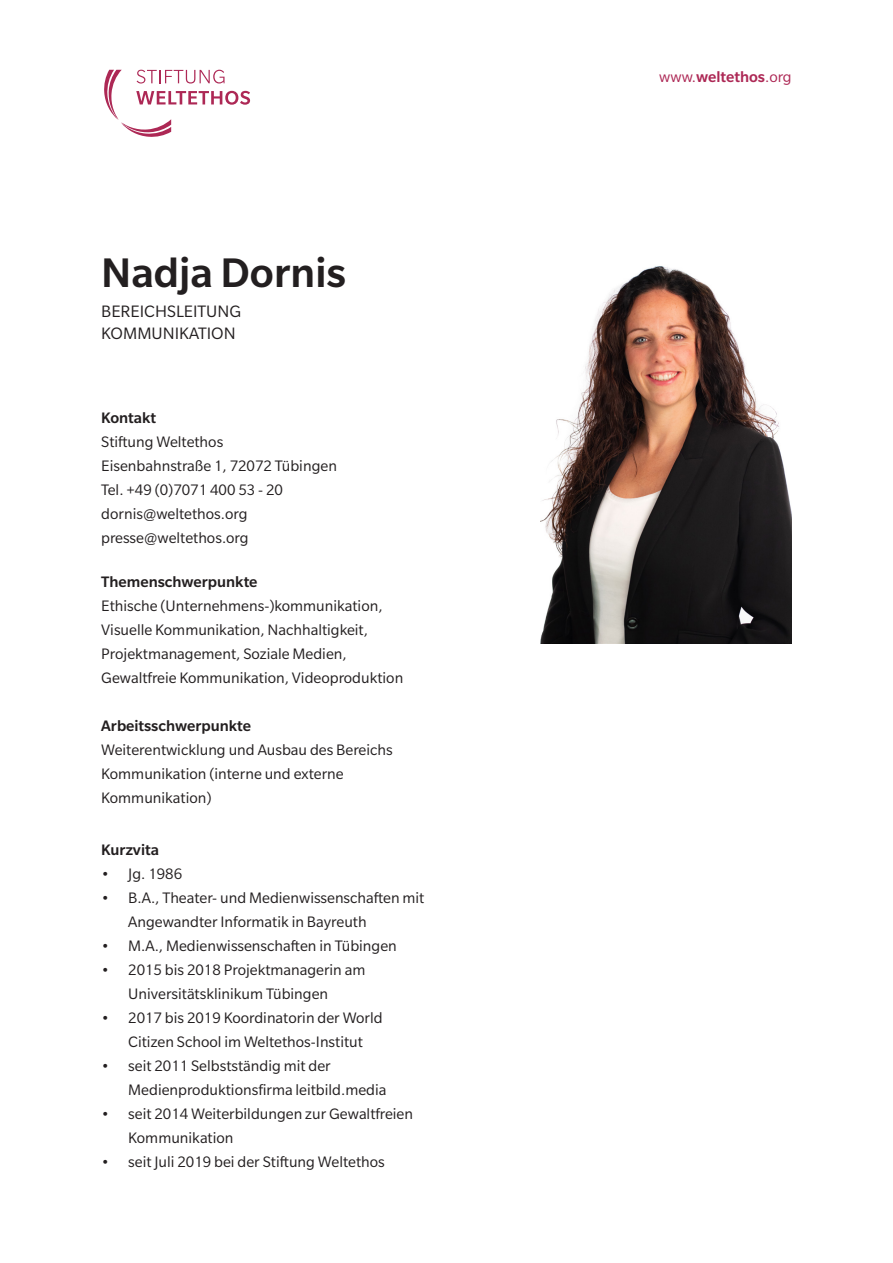
<style>
.page{position:relative;width:893px;height:1263px;background:#fff}
.page>*{position:absolute;margin:0;border:0;box-sizing:border-box;transform-origin:0 0}
.t1{font:500 45px "Slate Pro";color:#231f20}
.t2{font:18px "Slate Pro";color:#231f20}
.t3{font:16.5px/24px "Slate Pro";color:#231f20}
.t4{font:500 16.5px "Slate Pro";color:#231f20}
.t5{font:500 16.5px "Slate Pro";color:#ad2855}
.s1{font-weight:400}
</style>
<div class="page">
<svg style="left:104px;top:70px;width:146px;height:67px"></svg>
<img style="left:540px;top:266px;width:252px;height:378px">
<p class="t1" style="left:101px;top:248px;width:246px">Nadja Dornis</p>
<p class="t2" style="left:101px;top:302px;width:142px">BEREICHSLEITUNG</p>
<p class="t2" style="left:101px;top:324px;width:136px">KOMMUNIKATION</p>
<p class="t4" style="left:101px;top:409px;width:56px">Kontakt</p>
<p class="t3" style="left:101px;top:430px;width:124px">Stiftung Weltethos</p>
<p class="t3" style="left:101px;top:454px;width:237px">Eisenbahnstraße 1, 72072 Tübingen</p>
<p class="t3" style="left:101px;top:478px;width:183px">Tel. +49 (0)7071 400 53 - 20</p>
<p class="t3" style="left:101px;top:502px;width:148px">dornis@weltethos.org</p>
<p class="t3" style="left:101px;top:526px;width:149px">presse@weltethos.org</p>
<p class="t4" style="left:101px;top:573px;width:158px">Themenschwerpunkte</p>
<p class="t3" style="left:101px;top:594px;width:283px">Ethische (Unternehmens-)kommunikation,<br>Visuelle Kommunikation, Nachhaltigkeit,</p>
<p class="t3" style="left:101px;top:642px;width:304px">Projektmanagement, Soziale Medien,<br>Gewaltfreie Kommunikation, Videoproduktion</p>
<p class="t4" style="left:101px;top:717px;width:151px">Arbeitsschwerpunkte</p>
<p class="t3" style="left:101px;top:738px;width:293px">Weiterentwicklung und Ausbau des Bereichs<br>Kommunikation (interne und externe<br>Kommunikation)</p>
<p class="t4" style="left:101px;top:841px;width:59px">Kurzvita</p>
<p class="t3" style="left:101px;top:861px;width:82px">• Jg. 1986</p>
<p class="t3" style="left:128px;top:885px;width:298px;text-indent:-27px">• B.A., Theater- und Medienwissenschaften mit<br>Angewandter Informatik in Bayreuth</p>
<p class="t3" style="left:101px;top:933px;width:297px">• M.A., Medienwissenschaften in Tübingen</p>
<p class="t3" style="left:128px;top:957px;width:239px;text-indent:-27px">• 2015 bis 2018 Projektmanagerin am<br>Universitätsklinikum Tübingen</p>
<p class="t3" style="left:101px;top:1005px;width:283px;text-align:center">• 2017 bis 2019 Koordinatorin der World<br>Citizen School im Weltethos-Institut</p>
<p class="t3" style="left:128px;top:1053px;width:260px;text-indent:-27px">• seit 2011 Selbstständig mit der<br>Medienproduktionsfirma leitbild.media</p>
<p class="t3" style="left:128px;top:1101px;width:286px;text-indent:-27px">• seit 2014 Weiterbildungen zur Gewaltfreien<br>Kommunikation</p>
<p class="t3" style="left:101px;top:1149px;width:285px">• seit Juli 2019 bei der Stiftung Weltethos</p>
<p class="t5" style="left:659px;top:68px;width:134px"><span class="s1">www.</span>weltethos<span class="s1">.org</span></p>
</div>
